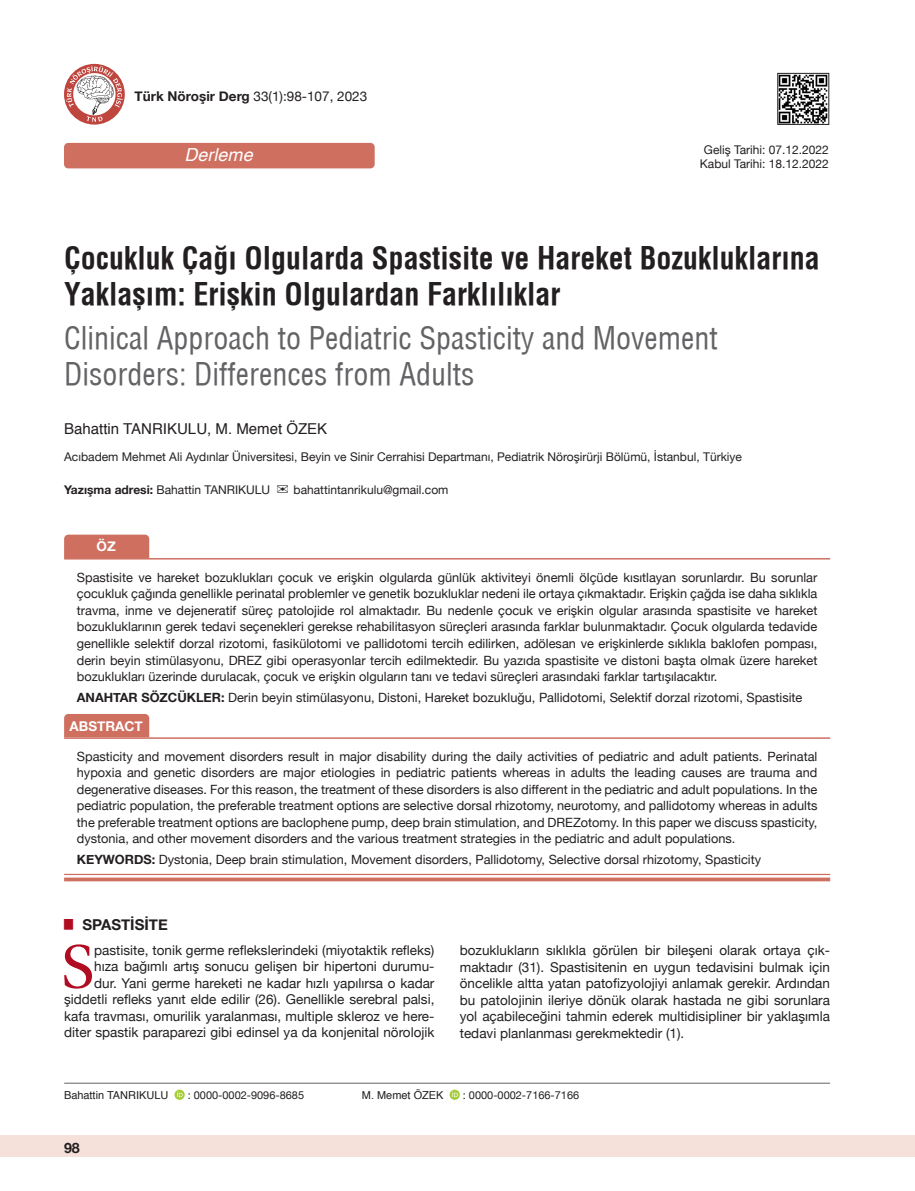
<style>
.page{position:relative;width:915px;height:1191px;background:#fff}
.page>*{position:absolute;margin:0;border:0;box-sizing:border-box;transform-origin:0 0}
.t1{font:61.2px "Utopia";color:#b00c22}
.t2{font:700 30px/36px "Helvetica Condens";color:#231f20}
.t3{font:30px/36px "Helvetica Condensed";color:#636366}
.t4{font:italic 18px "Helvetica";color:#fff}
.t5{font:15px "Helvetica";color:#231f20}
.t6{font:700 15px "Helvetica Neue";color:#231f20}
.t7{font:700 14.25px "Helvetica Neue";color:#231f20}
.t8{font:13.5px/16.5px "Helvetica Neue";color:#231f20;text-align:right}
.t9{font:700 13.5px "Helvetica Neue";color:#fff}
.t10{font:12.75px/16.5px "Helvetica Neue";color:#231f20;text-align:justify}
.t11{font:12px "Helvetica Neue";color:#231f20}
.t12{font:10.95px "Helvetica Neue";color:#231f20}
.t13{font:10.95px "Helvetica";color:#231f20}
.s1{font-weight:700}
</style>
<div class="page">
<div style="left:0;top:1135px;width:914px;height:22px;background:#f6e1da"></div>
<hr style="left:64px;top:1082px;width:765px;height:1px;background:#636366">
<svg style="left:174px;top:1089px;width:11px;height:10px"></svg>
<svg style="left:177px;top:1091px;width:6px;height:6px"></svg>
<svg style="left:449px;top:1089px;width:10px;height:10px"></svg>
<svg style="left:452px;top:1091px;width:5px;height:6px"></svg>
<img style="left:779px;top:75px;width:47px;height:48px">
<div style="left:777px;top:73px;width:51px;height:52px;border:1px solid #231f20"></div>
<div style="left:64px;top:143px;width:310px;height:25px;background:#ce6f60;border-radius:4px"></div>
<svg style="left:64px;top:64px;width:61px;height:61px"></svg>
<svg style="left:66px;top:66px;width:57px;height:56px"></svg>
<div style="left:64px;top:714px;width:85px;height:23px;background:#ce6f60"></div>
<div style="left:64px;top:874px;width:765px;height:7px;background:#fcf8f7"></div>
<hr style="left:64px;top:737px;width:765px;height:2px;background:#ce6f60">
<hr style="left:64px;top:874px;width:765px;height:1px;background:#ce6f60">
<svg style="left:64px;top:877px;width:765px;height:4px;background:#d58477"></svg>
<div style="left:64px;top:534px;width:85px;height:24px;background:#ce6f60"></div>
<hr style="left:64px;top:558px;width:765px;height:1px;background:#ce6f60">
<p class="t8" style="left:134px;top:89px;width:234px"><span class="s1">Türk Nöroşir Derg</span> 33(1):98-107, 2023</p>
<p class="t4" style="left:184px;top:140px;width:70px">Derleme</p>
<p class="t11" style="left:703px;top:141px;width:126px">Geliş Tarihi: 07.12.2022</p>
<p class="t11" style="left:699px;top:155px;width:130px">Kabul Tarihi: 18.12.2022</p>
<p class="t2" style="left:64px;top:240px;width:756px">Çocukluk Çağı Olgularda Spastisite ve Hareket Bozukluklarına<br>Yaklaşım: Erişkin Olgulardan Farklılıklar</p>
<p class="t3" style="left:64px;top:320px;width:655px">Clinical Approach to Pediatric Spasticity and Movement<br>Disorders: Differences from Adults</p>
<p class="t5" style="left:64px;top:417px;width:264px">Bahattin TANRIKULU, M. Memet ÖZEK</p>
<p class="t11" style="left:64px;top:448px;width:679px">Acıbadem Mehmet Ali Aydınlar Üniversitesi, Beyin ve Sinir Cerrahisi Departmanı, Pediatrik Nöroşirürji Bölümü, İstanbul, Türkiye</p>
<p class="t11" style="left:64px;top:481px;width:207px"><span class="s1">Yazışma adresi:</span> Bahattin TANRIKULU</p>
<p class="t11" style="left:293px;top:481px;width:156px">bahattintanrikulu@gmail.com</p>
<p class="t9" style="left:96px;top:536px;width:21px">ÖZ</p>
<p class="t10" style="left:77px;top:570px;width:741px">Spastisite ve hareket bozuklukları çocuk ve erişkin olgularda günlük aktiviteyi önemli ölçüde kısıtlayan sorunlardır. Bu sorunlar çocukluk çağında genellikle perinatal problemler ve genetik bozukluklar nedeni ile ortaya çıkmaktadır. Erişkin çağda ise daha sıklıkla travma, inme ve dejeneratif süreç patolojide rol almaktadır. Bu nedenle çocuk ve erişkin olgular arasında spastisite ve hareket bozukluklarının gerek tedavi seçenekleri gerekse rehabilitasyon süreçleri arasında farklar bulunmaktadır. Çocuk olgularda tedavide genellikle selektif dorzal rizotomi, fasikülotomi ve pallidotomi tercih edilirken, adölesan ve erişkinlerde sıklıkla baklofen pompası, derin beyin stimülasyonu, DREZ gibi operasyonlar tercih edilmektedir. Bu yazıda spastisite ve distoni başta olmak üzere hareket bozuklukları üzerinde durulacak, çocuk ve erişkin olguların tanı ve tedavi süreçleri arasındaki farklar tartışılacaktır.</p>
<p class="t10" style="left:77px;top:689px;width:726px"><span class="s1">ANAHTAR SÖZCÜKLER:</span> Derin beyin stimülasyonu, Distoni, Hareket bozukluğu, Pallidotomi, Selektif dorzal rizotomi, Spastisite</p>
<p class="t9" style="left:70px;top:715px;width:75px">ABSTRACT</p>
<p class="t10" style="left:77px;top:748px;width:741px">Spasticity and movement disorders result in major disability during the daily activities of pediatric and adult patients. Perinatal hypoxia and genetic disorders are major etiologies in pediatric patients whereas in adults the leading causes are trauma and degenerative diseases. For this reason, the treatment of these disorders is also different in the pediatric and adult populations. In the pediatric population, the preferable treatment options are selective dorsal rhizotomy, neurotomy, and pallidotomy whereas in adults the preferable treatment options are baclophene pump, deep brain stimulation, and DREZotomy. In this paper we discuss spasticity, dystonia, and other movement disorders and the various treatment strategies in the pediatric and adult populations.</p>
<p class="t10" style="left:77px;top:852px;width:685px"><span class="s1">KEYWORDS:</span> Dystonia, Deep brain stimulation, Movement disorders, Pallidotomy, Selective dorsal rhizotomy, Spasticity</p>
<p class="t6" style="left:64px;top:912px;width:105px"><sup>█</sup> SPASTISITE</p>
<p class="t1" style="left:61px;top:931px;width:35px">S</p>
<p class="t8" style="left:64px;top:942px;width:371px">pastisite, tonik germe reflekslerindeki (miyotaktik refleks)<br>hıza bağımlı artış sonucu gelişen bir hipertoni durumu-<br>dur. Yani germe hareketi ne kadar hızlı yapılırsa o kadar şiddetli refleks yanıt elde edilir (26). Genellikle serebral palsi, kafa travması, omurilik yaralanması, multiple skleroz ve here&shy;diter spastik paraparezi gibi edinsel ya da konjenital nörolojik</p>
<p class="t8" style="left:459px;top:943px;width:371px;text-align:justify">bozuklukların sıklıkla görülen bir bileşeni olarak ortaya çık&shy;maktadır (31). Spastisitenin en uygun tedavisini bulmak için öncelikle altta yatan patofizyolojiyi anlamak gerekir. Ardından bu patolojinin ileriye dönük olarak hastada ne gibi sorunlara yol açabileceğini tahmin ederek multidisipliner bir yaklaşımla tedavi planlanması gerekmektedir (1).</p>
<p class="t13" style="left:64px;top:1086px;width:106px">Bahattin TANRIKULU</p>
<p class="t12" style="left:188px;top:1087px;width:118px">: 0000-0002-9096-8685</p>
<p class="t13" style="left:362px;top:1086px;width:83px">M. Memet ÖZEK</p>
<p class="t12" style="left:462px;top:1087px;width:118px">: 0000-0002-7166-7166</p>
<p class="t7" style="left:64px;top:1137px;width:17px">98</p>
</div>
